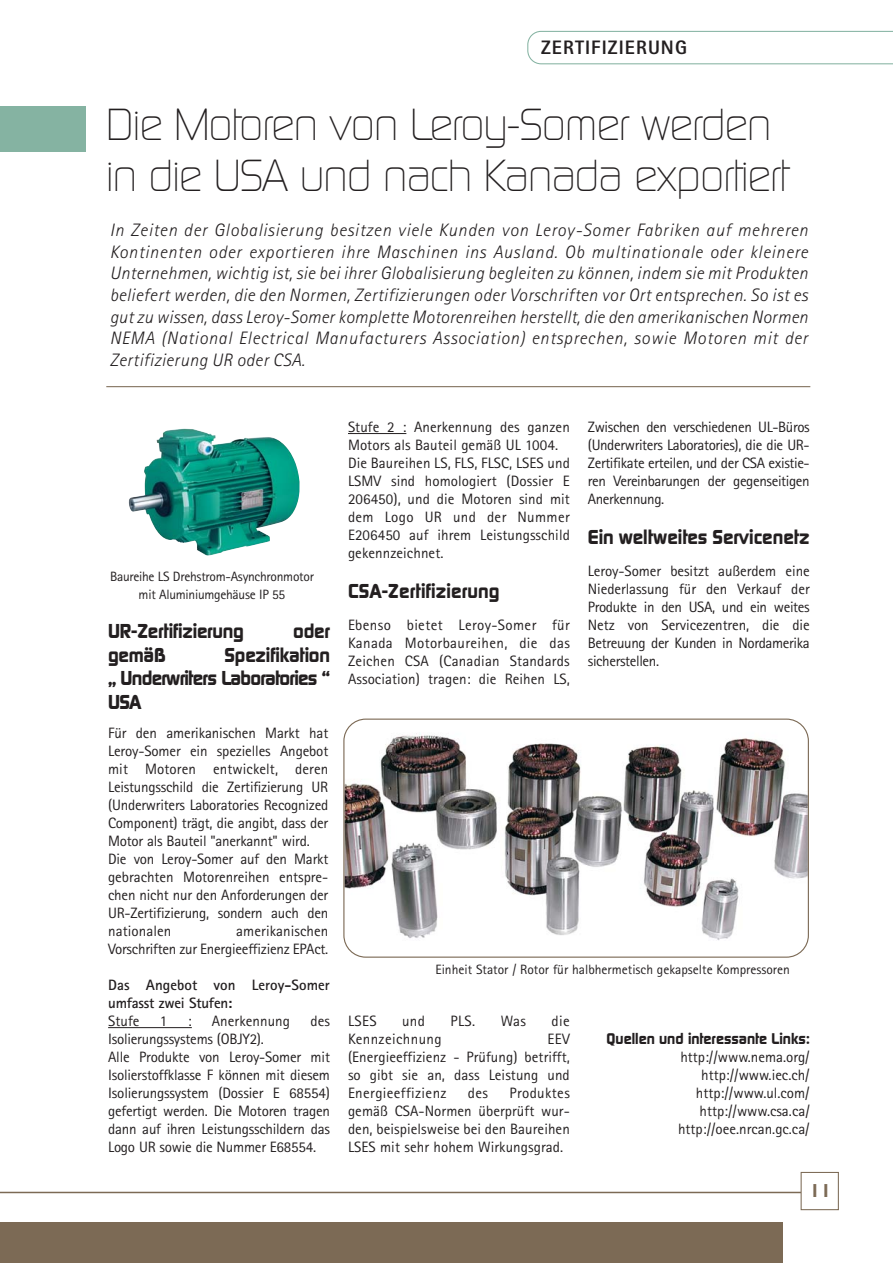
<style>
.page{position:relative;width:893px;height:1263px;background:#fff}
.page>*{position:absolute;margin:0;border:0;box-sizing:border-box;transform-origin:0 0}
.t1{font:300 43.5px/51px "Digital";letter-spacing:-.02em;color:#231f20;scale:.95 1}
.t2{font:700 19.5px/23.4px "Digital";letter-spacing:-.01em;color:#231f20;text-align:justify}
.t3{font:800 19.5px "Rotis Sans Serif";letter-spacing:.055em;color:#231f20}
.t4{font:italic 300 18px/21.6px "Rotis Sans Serif";letter-spacing:.025em;color:#231f20;text-align:justify}
.t5{font:700 18px "Digital";color:#7c6a55}
.t6{font:15px/18px "Rotis Sans Serif";letter-spacing:-.01em;color:#231f20;text-align:justify}
.t7{font:700 15px/18px "Rotis Sans Serif";letter-spacing:.005em;color:#231f20}
.t8{font:700 15px "Digital";color:#231f20}
.t9{font:15px "Rotis Sans Serif";letter-spacing:.025em;color:#231f20}
.t10{font:13.5px/18px "Rotis Sans Serif";letter-spacing:-.01em;color:#231f20;text-align:center}
</style>
<div class="page">
<hr style="left:108px;top:1027px;width:84px;height:1px;background:#231f20">
<hr style="left:348px;top:433px;width:58px;height:1px;background:#231f20">
<svg style="left:527px;top:31px;width:366px;height:33px"></svg>
<div style="left:0;top:1223px;width:783px;height:40px;background:#7c6a55"></div>
<hr style="left:0;top:1192px;width:808px;height:1px;background:#7c6a55">
<div style="left:802px;top:1173px;width:36px;height:36px;background:#fff"></div>
<div style="left:801px;top:1172px;width:38px;height:38px;border:1px solid #7c6a55"></div>
<div style="left:0;top:106px;width:85px;height:46px;background:#85b3a2"></div>
<hr style="left:106px;top:386px;width:704px;height:1px;background:#7c6a55">
<svg style="left:343px;top:718px;width:466px;height:240px"></svg>
<img style="left:128px;top:428px;width:172px;height:128px">
<h2 class="t3" style="left:541px;top:41px;width:147px">ZERTIFIZIERUNG</h2>
<h1 class="t1" style="left:106px;top:103px;width:720px">Die Motoren von Leroy-Somer werden in die USA und nach Kanada exportiert</h1>
<p class="t4" style="left:110px;top:221px;width:700px">In Zeiten der Globalisierung besitzen viele Kunden von Leroy-Somer Fabriken auf mehreren Kontinenten oder exportieren ihre Maschinen ins Ausland. Ob multinationale oder kleinere Unternehmen, wichtig ist, sie bei ihrer Globalisierung begleiten zu können, indem sie mit Produkten beliefert werden, die den Normen, Zertifizierungen oder Vorschriften vor Ort entsprechen. So ist es gut zu wissen, dass Leroy-Somer komplette Motorenreihen herstellt, die den amerikanischen Normen NEMA (National Electrical Manufacturers Association) entsprechen, sowie Motoren mit der Zertifizierung UR oder CSA.</p>
<p class="t10" style="left:110px;top:569px;width:205px">Baureihe LS Drehstrom-Asynchronmotor mit Aluminiumgehäuse IP 55</p>
<h2 class="t2" style="left:108px;top:621px;width:137px">UR-Zertifizierung</h2>
<h2 class="t2" style="left:293px;top:621px;width:38px">oder</h2>
<h2 class="t2" style="left:108px;top:645px;width:59px">gemäß</h2>
<h2 class="t2" style="left:108px;top:645px;width:223px;text-indent:116px">Spezifikation „ Underwriters Laboratories “ USA</h2>
<p class="t6" style="left:108px;top:725px;width:222px;text-align:left">Für den amerikanischen Markt hat Leroy-Somer ein spezielles Angebot mit Motoren entwickelt, deren Leistungsschild die Zertifizierung UR (Underwriters Laboratories Recognized Component) trägt, die angibt, dass der Motor als Bauteil "anerkannt" wird.<br>Die von Leroy-Somer auf den Markt gebrachten Motorenreihen entspre&shy;chen nicht nur den Anforderungen der UR-Zertifizierung, sondern auch den nationalen</p>
<p class="t6" style="left:108px;top:923px;width:222px;text-align:right">amerikanischen<br>Vorschriften zur Energieeffizienz EPAct.</p>
<p class="t7" style="left:108px;top:977px;width:223px">Das Angebot von Leroy-Somer umfasst zwei Stufen:</p>
<p class="t6" style="left:108px;top:1013px;width:33px">Stufe</p>
<p class="t6" style="left:160px;top:1013px;width:9px">1</p>
<p class="t6" style="left:188px;top:1013px;width:5px">:</p>
<p class="t6" style="left:212px;top:1013px;width:80px">Anerkennung</p>
<p class="t6" style="left:310px;top:1013px;width:21px">des</p>
<p class="t6" style="left:108px;top:1031px;width:223px;text-align:left">Isolierungssystems (OBJY2).<br>Alle Produkte von Leroy-Somer mit Isolierstoffklasse F können mit diesem Isolierungssystem (Dossier E 68554) gefertigt werden. Die Motoren tragen dann auf ihren Leistungsschildern das Logo UR sowie die Nummer E68554.</p>
<p class="t6" style="left:348px;top:419px;width:223px;text-align:left">Stufe 2 : Anerkennung des ganzen<br>Motors als Bauteil gemäß UL 1004.<br>Die Baureihen LS, FLS, FLSC, LSES und<br>LSMV sind homologiert (Dossier E<br>206450), und die Motoren sind mit dem Logo UR und der Nummer<br>E206450 auf ihrem Leistungsschild gekennzeichnet.</p>
<h2 class="t2" style="left:348px;top:581px;width:153px">CSA-Zertifizierung</h2>
<p class="t6" style="left:348px;top:617px;width:223px">Ebenso bietet Leroy-Somer für Kanada Motorbaureihen, die das Zeichen CSA (Canadian Standards Association) tragen: die Reihen LS,</p>
<p class="t6" style="left:588px;top:419px;width:223px">Zwischen den verschiedenen UL-Büros (Underwriters Laboratories), die die UR-Zertifikate erteilen, und der CSA existie&shy;ren Vereinbarungen der gegenseitigen Anerkennung.</p>
<h2 class="t2" style="left:588px;top:527px;width:223px">Ein weltweites Servicenetz</h2>
<p class="t6" style="left:588px;top:563px;width:223px">Leroy-Somer besitzt außerdem eine Niederlassung für den Verkauf der Produkte in den USA, und ein weites Netz von Servicezentren, die die Betreuung der Kunden in Nordamerika sicherstellen.</p>
<p class="t10" style="left:435px;top:962px;width:356px">Einheit Stator / Rotor für halbhermetisch gekapselte Kompressoren</p>
<p class="t6" style="left:348px;top:1013px;width:30px">LSES</p>
<p class="t6" style="left:402px;top:1013px;width:24px">und</p>
<p class="t6" style="left:450px;top:1013px;width:26px">PLS.</p>
<p class="t6" style="left:501px;top:1013px;width:27px">Was</p>
<p class="t6" style="left:552px;top:1013px;width:20px">die</p>
<p class="t9" style="left:348px;top:1034px;width:95px">Kennzeichnung</p>
<p class="t6" style="left:348px;top:1031px;width:223px;text-indent:199px">EEV (Energieeffizienz - Prüfung) betrifft, so gibt sie an, dass Leistung und Energieeffizienz</p>
<p class="t6" style="left:348px;top:1085px;width:223px;text-indent:161px">Produktes gemäß CSA-Normen überprüft wur&shy;den, beispielsweise bei den Baureihen LSES mit sehr hohem Wirkungsgrad.</p>
<p class="t6" style="left:468px;top:1085px;width:22px">des</p>
<p class="t8" style="left:606px;top:1033px;width:205px">Quellen und interessante Links:</p>
<p class="t6" style="left:678px;top:1049px;width:133px;text-align:right">http://www.nema.org/ http://www.iec.ch/ http://www.ul.com/ http://www.csa.ca/ http://oee.nrcan.gc.ca/</p>
<p class="t5" style="left:809px;top:1184px;width:23px">11</p>
</div>
